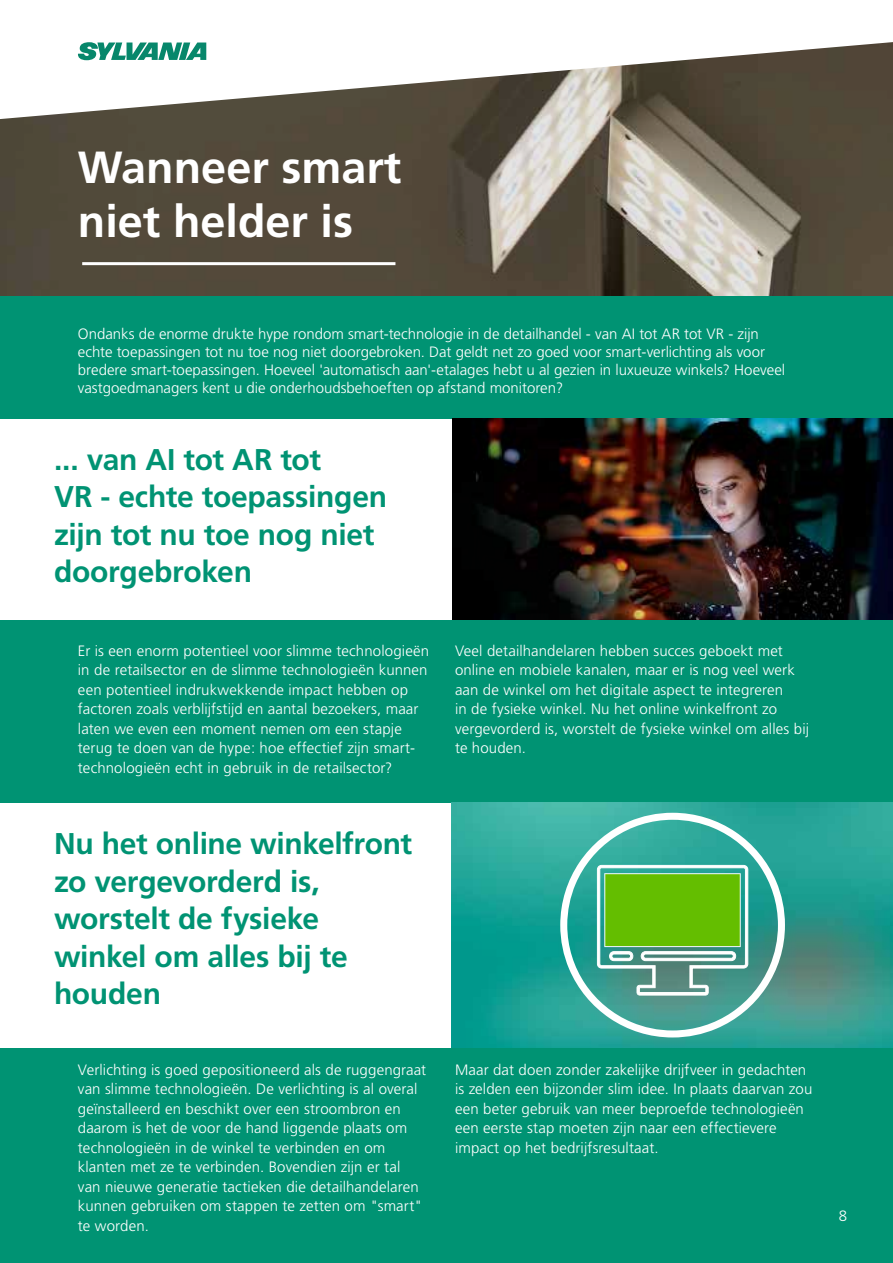
<style>
.page{position:relative;width:893px;height:1263px;background:#fff}
.page>*{position:absolute;margin:0;border:0;box-sizing:border-box;transform-origin:0 0}
.t1{font:700 45px/54px "Frutiger";color:#fff}
.t2{font:700 30px/37.5px "Frutiger";letter-spacing:-.01em;color:#009373}
.t3{font:300 15px/19.5px "Frutiger";letter-spacing:.005em;color:#fff}
</style>
<div class="page">
<div style="left:0;top:296px;width:893px;height:967px;background:#009373"></div>
<svg style="left:0;top:119px;width:893px;height:177px;background:#655d4f"></svg>
<svg style="left:1px;top:42px;width:892px;height:77px"></svg>
<svg style="left:78px;top:42px;width:128px;height:18px"></svg>
<hr style="left:82px;top:262px;width:313px;height:3px;background:#fff">
<div style="left:0;top:419px;width:452px;height:201px;background:#fff"></div>
<img style="left:452px;top:419px;width:441px;height:201px">
<div style="left:0;top:803px;width:452px;height:244px;background:#fff"></div>
<img style="left:452px;top:803px;width:441px;height:244px">
<svg style="left:560px;top:813px;width:225px;height:224px;background:#52b1a6"></svg>
<svg style="left:597px;top:865px;width:151px;height:130px;background:#6fb856"></svg>
<h1 class="t1" style="left:78px;top:140px;width:325px">Wanneer smart niet helder is</h1>
<p class="t3" style="left:78px;top:324px;width:709px;line-height:18px">Ondanks de enorme drukte hype rondom smart-technologie in de detailhandel - van AI tot AR tot VR - zijn echte toepassingen tot nu toe nog niet doorgebroken. Dat geldt net zo goed voor smart-verlichting als voor bredere smart-toepassingen. Hoeveel 'automatisch aan'-etalages hebt u al gezien in luxueuze winkels? Hoeveel vastgoedmanagers kent u die onderhoudsbehoeften op afstand monitoren?</p>
<h2 class="t2" style="left:54px;top:440px;width:335px">... van AI tot AR tot<br>VR - echte toepassingen zijn tot nu toe nog niet doorgebroken</h2>
<p class="t3" style="left:78px;top:641px;width:353px">Er is een enorm potentieel voor slimme technologieën in de retailsector en de slimme technologieën kunnen een potentieel indrukwekkende impact hebben op factoren zoals verblijfstijd en aantal bezoekers, maar laten we even een moment nemen om een stapje terug te doen van de hype: hoe effectief zijn smart&shy;technologieën echt in gebruik in de retailsector?</p>
<h2 class="t2" style="left:54px;top:825px;width:360px">Nu het online winkelfront zo vergevorderd is, worstelt de fysieke winkel om alles bij te houden</h2>
<p class="t3" style="left:78px;top:1060px;width:350px">Verlichting is goed gepositioneerd als de ruggengraat van slimme technologieën. De verlichting is al overal geïnstalleerd en beschikt over een stroombron en daarom is het de voor de hand liggende plaats om technologieën in de winkel te verbinden en om klanten met ze te verbinden. Bovendien zijn er tal van nieuwe generatie tactieken die detailhandelaren kunnen gebruiken om stappen te zetten om "smart" te worden.</p>
<p class="t3" style="left:455px;top:641px;width:356px">Veel detailhandelaren hebben succes geboekt met online en mobiele kanalen, maar er is nog veel werk aan de winkel om het digitale aspect te integreren<br>in de fysieke winkel. Nu het online winkelfront zo vergevorderd is, worstelt de fysieke winkel om alles bij te houden.</p>
<p class="t3" style="left:455px;top:1060px;width:359px">Maar dat doen zonder zakelijke drijfveer in gedachten is zelden een bijzonder slim idee. In plaats daarvan zou een beter gebruik van meer beproefde technologieën een eerste stap moeten zijn naar een effectievere impact op het bedrijfsresultaat.</p>
<p class="t3" style="left:839px;top:1206px;width:10px">8</p>
</div>
